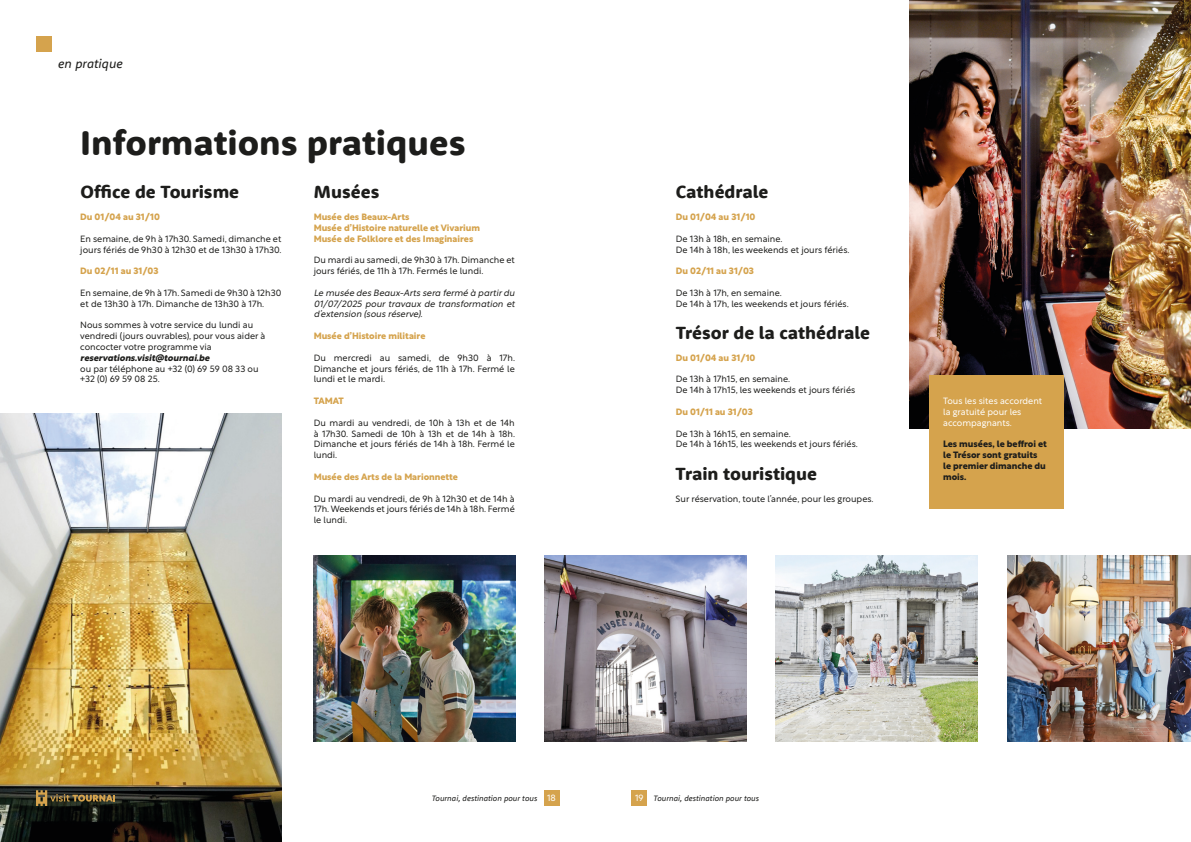
<style>
.page{position:relative;width:1191px;height:842px;background:#fff}
.page>*{position:absolute;margin:0;border:0;box-sizing:border-box;transform-origin:0 0}
.Tous_les_titres{font:800 35.5px "Rooney Sans";color:#1d1d1b}
.Tous_les_titres-2{font:800 18.1px "Rooney Sans";color:#1d1d1b}
.Tous_les_titres-3{font:italic 12.9px "Rooney Sans";color:#1d1d1b}
.Corps_de_texte{font:300 9px/10.8px "Rustica";color:#1d1d1b}
.Corps_de_texte-2{font:700 9px/10.8px "Rustica";color:#d5a34d}
.Corps_de_texte-3{font:italic 300 9px/10.8px "Rustica";color:#1d1d1b;text-align:justify}
.Corps_de_texte-4{font:700 9px/10.8px "Rustica";color:#1d1d1b}
.Corps_de_texte-5{font:300 9px/10.8px "Rustica";color:#fff}
.t1{font:italic 8px "Rooney Sans";color:#1d1d1b}
.s1{font-weight:700;font-style:italic}
.s2{font-family:"Rustica";font-weight:300;font-style:normal;font-size:9px;color:#fff}
</style>
<div class="page">
<div style="left:36px;top:36px;width:16px;height:16px;background:#d5a34d"></div>
<img style="left:0;top:414px;width:282px;height:428px">
<img style="left:909px;top:0;width:282px;height:428px">
<img style="left:313px;top:556px;width:202px;height:185px">
<img style="left:545px;top:556px;width:201px;height:185px">
<img style="left:776px;top:556px;width:201px;height:185px">
<img style="left:1007px;top:556px;width:184px;height:185px">
<div style="left:929px;top:375px;width:134px;height:134px;background:#d5a34d"></div>
<div style="left:631px;top:790px;width:16px;height:16px;background:#d5a34d"></div>
<div style="left:543px;top:790px;width:16px;height:16px;background:#d5a34d"></div>
<svg style="left:36px;top:790px;width:79px;height:16px"></svg>
<p class="Tous_les_titres-3" style="left:58px;top:56px;width:66px">en pratique</p>
<p class="Tous_les_titres" style="left:80px;top:120px;width:387px">Informations pratiques</p>
<p class="Tous_les_titres-2" style="left:80px;top:180px;width:160px">Office de Tourisme</p>
<p class="Tous_les_titres-2" style="left:314px;top:180px;width:67px">Musées</p>
<p class="Tous_les_titres-2" style="left:676px;top:180px;width:94px">Cathédrale</p>
<p class="Corps_de_texte-2" style="left:80px;top:211px;width:81px">Du 01/04 au 31/10</p>
<p class="Corps_de_texte" style="left:80px;top:232px;width:203px">En semaine, de 9h à 17h30. Samedi, dimanche et jours fériés de 9h30 à 12h30 et de 13h30 à 17h30.</p>
<p class="Corps_de_texte-2" style="left:80px;top:265px;width:80px">Du 02/11 au 31/03</p>
<p class="Corps_de_texte" style="left:80px;top:286px;width:203px">En semaine, de 9h à 17h. Samedi de 9h30 à 12h30 et de 13h30 à 17h. Dimanche de 13h30 à 17h.</p>
<p class="Corps_de_texte" style="left:80px;top:319px;width:187px">Nous sommes à votre service du lundi au vendredi (jours ouvrables), pour vous aider à concocter votre programme via <span class="s1">reservations.visit@tournai.be<br></span>ou par téléphone au +32 (0) 69 59 08 33 ou +32 (0) 69 59 08 25.</p>
<p class="Corps_de_texte-2" style="left:314px;top:211px;width:168px">Musée des Beaux-Arts<br>Musée d’Histoire naturelle et Vivarium<br>Musée de Folklore et des Imaginaires</p>
<p class="Corps_de_texte" style="left:314px;top:254px;width:203px">Du mardi au samedi, de 9h30 à 17h. Dimanche et jours fériés, de 11h à 17h. Fermés le lundi.</p>
<p class="Corps_de_texte-3" style="left:314px;top:286px;width:203px">Le musée des Beaux-Arts sera fermé à partir du 01/07/2025 pour travaux de transformation et d’extension (sous réserve).</p>
<p class="Corps_de_texte-2" style="left:314px;top:330px;width:113px">Musée d’Histoire militaire</p>
<p class="Corps_de_texte" style="left:314px;top:351px;width:203px;text-align:justify">Du mercredi au samedi, de 9h30 à 17h.<br>Dimanche et jours fériés, de 11h à 17h. Fermé le lundi et le mardi.</p>
<p class="Corps_de_texte-2" style="left:314px;top:395px;width:32px">TAMAT</p>
<p class="Corps_de_texte" style="left:314px;top:416px;width:203px;text-align:justify">Du mardi au vendredi, de 10h à 13h et de 14h à 17h30. Samedi de 10h à 13h et de 14h à 18h.<br>Dimanche et jours fériés de 14h à 18h. Fermé le lundi.</p>
<p class="Corps_de_texte-2" style="left:314px;top:470px;width:146px">Musée des Arts de la Marionnette</p>
<p class="Corps_de_texte" style="left:314px;top:492px;width:202px;text-align:justify">Du mardi au vendredi, de 9h à 12h30 et de 14h à 17h. Weekends et jours fériés de 14h à 18h. Fermé le lundi.</p>
<p class="Corps_de_texte-2" style="left:676px;top:211px;width:81px">Du 01/04 au 31/10</p>
<p class="Corps_de_texte" style="left:676px;top:232px;width:175px">De 13h à 18h, en semaine.<br>De 14h à 18h, les weekends et jours fériés.</p>
<p class="Corps_de_texte-2" style="left:676px;top:265px;width:80px">Du 02/11 au 31/03</p>
<p class="Corps_de_texte" style="left:676px;top:286px;width:174px">De 13h à 17h, en semaine.<br>De 14h à 17h, les weekends et jours fériés.</p>
<p class="Tous_les_titres-2" style="left:676px;top:321px;width:196px">Trésor de la cathédrale</p>
<p class="Corps_de_texte-2" style="left:676px;top:351px;width:81px">Du 01/04 au 31/10</p>
<p class="Corps_de_texte" style="left:676px;top:373px;width:181px">De 13h à 17h15, en semaine.<br>De 14h à 17h15, les weekends et jours fériés</p>
<p class="Corps_de_texte-2" style="left:676px;top:405px;width:79px">Du 01/11 au 31/03</p>
<p class="Corps_de_texte" style="left:676px;top:427px;width:183px">De 13h à 16h15, en semaine.<br>De 14h à 16h15, les weekends et jours fériés.</p>
<p class="Tous_les_titres-2" style="left:675px;top:462px;width:143px">Train touristique</p>
<p class="Corps_de_texte" style="left:675px;top:492px;width:199px">Sur réservation, toute l’année, pour les groupes.</p>
<p class="Corps_de_texte-5" style="left:943px;top:394px;width:101px">Tous les sites accordent la gratuité pour les accompagnants.</p>
<p class="Corps_de_texte-4" style="left:943px;top:438px;width:105px">Les musées, le beffroi et le Trésor sont gratuits le premier dimanche du mois.</p>
<p class="t1" style="left:432px;top:793px;width:126px">Tournai, destination pour tous <span class="s2">18</span></p>
<p class="t1" style="left:635px;top:793px;width:126px"><span class="s2">19</span> Tournai, destination pour tous</p>
</div>
